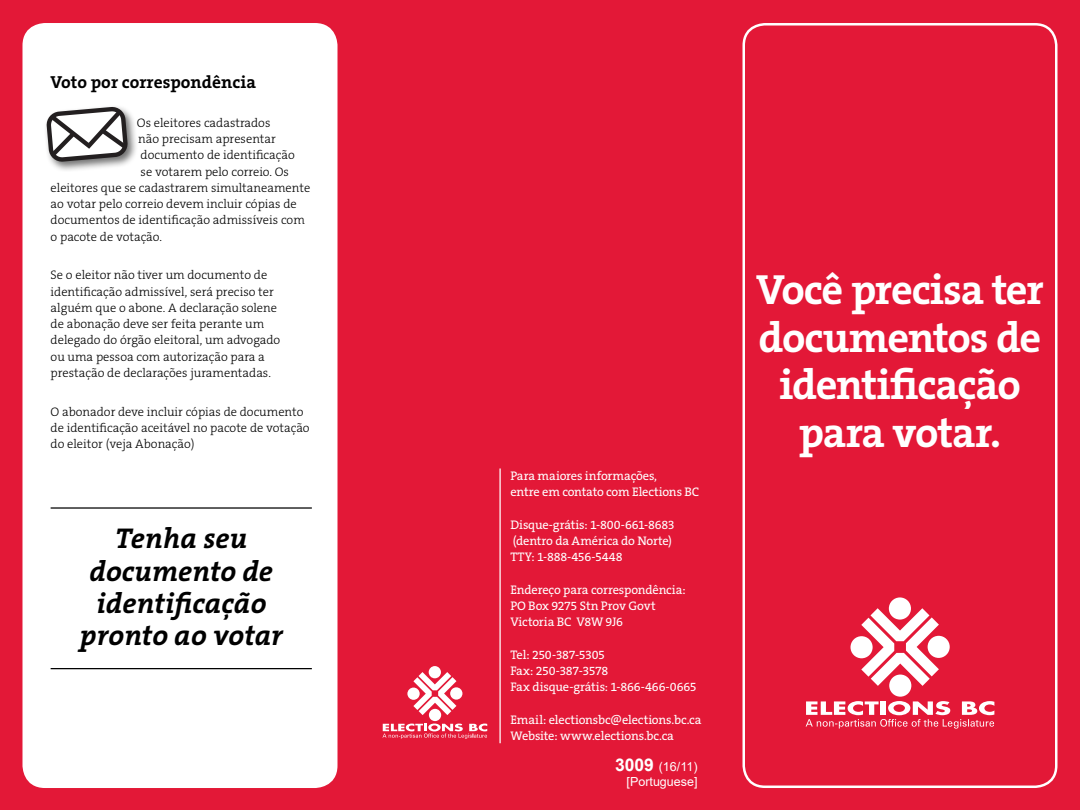
<style>
.page{position:relative;width:1080px;height:810px;background:#e31837}
.page>*{position:absolute;margin:0;border:0;box-sizing:border-box;transform-origin:0 0}
.t1{font:700 42.5px/47.5px "The Serif B7";letter-spacing:-.03em;color:#fff;text-align:center}
.t2{font:italic 700 28.75px/32.5px "The Serif B7";color:#000;text-align:center}
.t3{font:700 17.5px "The Serif B7";color:#000}
.t4{font:300 12.5px/16.2px "The Serif B3";color:#000}
.t5{font:12.5px/16.2px "The Serif B5 Plain";letter-spacing:-.015em;color:#fff}
.t6{font:12.5px/15px "Arial";color:#fff;text-align:right}
.s1{font-weight:700;font-size:17.5px}
</style>
<div class="page">
<div style="left:851px;top:636px;width:22px;height:22px;background:#fff;border-radius:50%"></div>
<div style="left:889px;top:597px;width:22px;height:23px;background:#fff;border-radius:50%"></div>
<div style="left:928px;top:636px;width:22px;height:22px;background:#fff;border-radius:50%"></div>
<div style="left:889px;top:675px;width:22px;height:22px;background:#fff;border-radius:50%"></div>
<svg style="left:861px;top:608px;width:78px;height:78px"></svg>
<svg style="left:806px;top:701px;width:188px;height:28px"></svg>
<div style="left:407px;top:688px;width:13px;height:12px;background:#fff;border-radius:50%"></div>
<div style="left:429px;top:666px;width:12px;height:12px;background:#fff;border-radius:50%"></div>
<div style="left:450px;top:687px;width:12px;height:13px;background:#fff;border-radius:50%"></div>
<div style="left:429px;top:709px;width:12px;height:12px;background:#fff;border-radius:50%"></div>
<svg style="left:413px;top:672px;width:43px;height:43px"></svg>
<svg style="left:382px;top:724px;width:105px;height:15px"></svg>
<hr style="left:499px;top:468px;width:2px;height:275px;background:#fff">
<div style="left:743px;top:23px;width:315px;height:765px;border:2px solid #fff;border-radius:21px"></div>
<div style="left:24px;top:24px;width:312px;height:763px;background:#fff;border-radius:21px"></div>
<div style="left:23px;top:23px;width:315px;height:765px;border:2px solid #fff;border-radius:21px"></div>
<div style="left:44px;top:104px;width:94px;height:68px;background:#000;opacity:.55"></div>
<svg style="left:44px;top:105px;width:86px;height:59px"></svg>
<hr style="left:51px;top:507px;width:261px;height:2px;background:#000">
<hr style="left:51px;top:668px;width:261px;height:1px;background:#000">
<h3 class="t3" style="left:51px;top:73px;width:207px">Voto por correspondência</h3>
<p class="t4" style="left:137px;top:115px;width:135px">Os eleitores cadastrados</p>
<p class="t4" style="left:138px;top:131px;width:139px">não precisam apresentar</p>
<p class="t4" style="left:141px;top:147px;width:156px">documento de identificação</p>
<p class="t4" style="left:141px;top:164px;width:150px">se votarem pelo correio. Os</p>
<p class="t4" style="left:51px;top:180px;width:261px">eleitores que se cadastrarem simultaneamente</p>
<p class="t4" style="left:51px;top:196px;width:248px">ao votar pelo correio devem incluir cópias de</p>
<p class="t4" style="left:51px;top:212px;width:256px">documentos de identificação admissíveis com</p>
<p class="t4" style="left:51px;top:229px;width:113px">o pacote de votação.</p>
<p class="t4" style="left:51px;top:267px;width:231px">Se o eleitor não tiver um documento de identificação admissível, será preciso ter alguém que o abone. A declaração solene de abonação deve ser feita perante um delegado do órgão eleitoral, um advogado ou uma pessoa com autorização para a prestação de declarações juramentadas.</p>
<p class="t4" style="left:51px;top:404px;width:261px">O abonador deve incluir cópias de documento de identificação aceitável no pacote de votação do eleitor (veja Abonação)</p>
<h2 class="t2" style="left:80px;top:523px;width:205px">Tenha seu documento de identificação pronto ao votar</h2>
<p class="t5" style="left:510px;top:468px;width:190px">Para maiores informações,<br>entre em contato com Elections BC</p>
<p class="t5" style="left:510px;top:517px;width:166px">Disque-grátis: 1-800-661-8683 (dentro da América do Norte)<br>TTY: 1-888-456-5448</p>
<p class="t5" style="left:510px;top:582px;width:177px">Endereço para correspondência:<br>PO Box 9275 Stn Prov Govt<br>Victoria BC V8W 9J6</p>
<p class="t5" style="left:510px;top:647px;width:188px">Tel: 250-387-5305<br>Fax: 250-387-3578<br>Fax disque-grátis: 1-866-466-0665</p>
<p class="t5" style="left:510px;top:712px;width:193px">Email: electionsbc@elections.bc.ca<br>Website: www.elections.bc.ca</p>
<p class="t6" style="left:615px;top:759px;width:84px"><span class="s1">3009</span> (16/11) [Portuguese]</p>
<h1 class="t1" style="left:756px;top:267px;width:289px">Você precisa ter documentos de identificação para votar.</h1>
</div>
